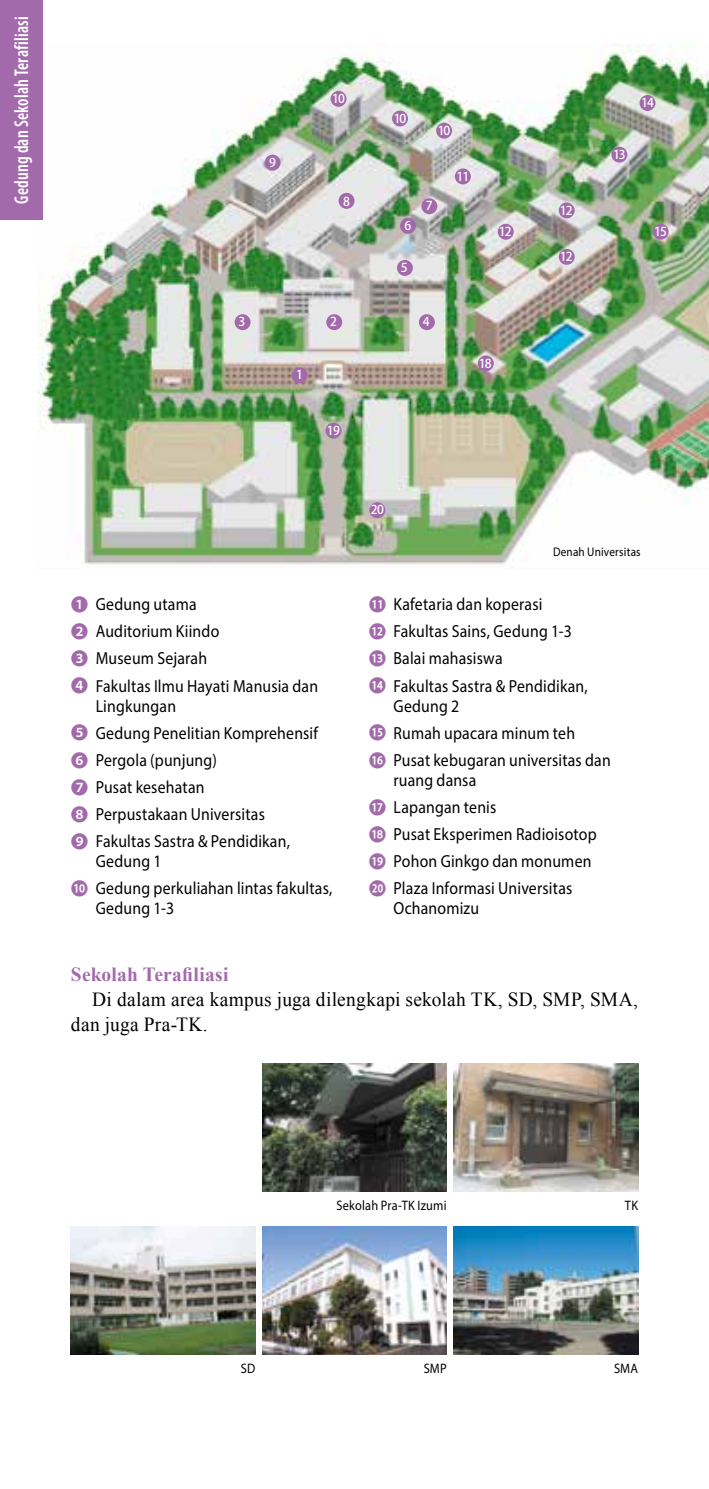
<style>
.page{position:relative;width:709px;height:1489px;background:#fff}
.page>*{position:absolute;margin:0;border:0;box-sizing:border-box;transform-origin:0 0}
.t1{font:20px/25px "Times New Roman";letter-spacing:.015em;color:#000}
.t2{font:600 condensed 20px "Myriad Pro";letter-spacing:.015em;color:#fff;scale:.9 1}
.t3{font:700 20px "Times New Roman";letter-spacing:.015em;color:#a26aaa}
.t4{font:17.5px/27px "Myriad Pro";letter-spacing:.01em;color:#000;scale:.9 1}
.t5{font:13.75px "Myriad Pro";letter-spacing:.015em;color:#000;scale:.9 1}
.t6{font:12.5px "Myriad Pro";letter-spacing:.015em;color:#000;scale:.9 1}
.t7{font:500 12.25px "Koz Go Pro";letter-spacing:-.08em;color:#fff}
.s1{font-family:"Koz Go Pro";color:#a26aaa}
</style>
<div class="page">
<img style="left:39px;top:43px;width:670px;height:522px">
<div style="left:419px;top:314px;width:16px;height:16px;background:#a26aaa;border-radius:50%"></div>
<div style="left:397px;top:260px;width:16px;height:16px;background:#a26aaa;border-radius:50%"></div>
<div style="left:400px;top:218px;width:16px;height:16px;background:#a26aaa;border-radius:50%"></div>
<div style="left:338px;top:193px;width:16px;height:16px;background:#a26aaa;border-radius:50%"></div>
<div style="left:421px;top:198px;width:16px;height:16px;background:#a26aaa;border-radius:50%"></div>
<div style="left:265px;top:155px;width:15px;height:16px;background:#a26aaa;border-radius:50%"></div>
<div style="left:330px;top:91px;width:16px;height:16px;background:#a26aaa;border-radius:50%"></div>
<div style="left:392px;top:110px;width:16px;height:16px;background:#a26aaa;border-radius:50%"></div>
<div style="left:436px;top:123px;width:16px;height:16px;background:#a26aaa;border-radius:50%"></div>
<div style="left:455px;top:168px;width:16px;height:16px;background:#a26aaa;border-radius:50%"></div>
<div style="left:498px;top:224px;width:15px;height:16px;background:#a26aaa;border-radius:50%"></div>
<div style="left:558px;top:202px;width:16px;height:16px;background:#a26aaa;border-radius:50%"></div>
<div style="left:558px;top:249px;width:16px;height:16px;background:#a26aaa;border-radius:50%"></div>
<div style="left:611px;top:147px;width:16px;height:16px;background:#a26aaa;border-radius:50%"></div>
<div style="left:639px;top:95px;width:16px;height:16px;background:#a26aaa;border-radius:50%"></div>
<div style="left:326px;top:314px;width:16px;height:16px;background:#a26aaa;border-radius:50%"></div>
<div style="left:235px;top:314px;width:15px;height:16px;background:#a26aaa;border-radius:50%"></div>
<div style="left:325px;top:422px;width:16px;height:16px;background:#a26aaa;border-radius:50%"></div>
<div style="left:369px;top:502px;width:16px;height:16px;background:#a26aaa;border-radius:50%"></div>
<div style="left:291px;top:367px;width:16px;height:16px;background:#a26aaa;border-radius:50%"></div>
<div style="left:478px;top:355px;width:16px;height:16px;background:#a26aaa;border-radius:50%"></div>
<div style="left:652px;top:224px;width:16px;height:16px;background:#a26aaa;border-radius:50%"></div>
<div style="left:0;top:0;width:43px;height:220px;background:#a26aaa"></div>
<img style="left:71px;top:1226px;width:184px;height:128px">
<img style="left:262px;top:1226px;width:184px;height:128px">
<img style="left:454px;top:1226px;width:184px;height:128px">
<img style="left:454px;top:1063px;width:184px;height:128px">
<img style="left:262px;top:1063px;width:184px;height:128px">
<p class="t2" style="left:9px;top:204px;width:210px;rotate:-90deg">Gedung dan Sekolah Terafiliasi</p>
<p class="t7" style="left:269px;top:154px;width:8px">9</p>
<p class="t7" style="left:332px;top:91px;width:14px">10</p>
<p class="t7" style="left:343px;top:193px;width:8px">8</p>
<p class="t7" style="left:239px;top:314px;width:8px">3</p>
<p class="t7" style="left:330px;top:314px;width:8px">2</p>
<p class="t7" style="left:296px;top:367px;width:8px">1</p>
<p class="t7" style="left:327px;top:422px;width:15px">19</p>
<p class="t7" style="left:393px;top:110px;width:14px">10</p>
<p class="t7" style="left:404px;top:218px;width:8px">6</p>
<p class="t7" style="left:401px;top:260px;width:8px">5</p>
<p class="t7" style="left:438px;top:122px;width:14px">10</p>
<p class="t7" style="left:426px;top:198px;width:8px">7</p>
<p class="t7" style="left:456px;top:168px;width:14px">11</p>
<p class="t7" style="left:499px;top:223px;width:14px">12</p>
<p class="t7" style="left:423px;top:314px;width:8px">4</p>
<p class="t7" style="left:479px;top:355px;width:14px">18</p>
<p class="t7" style="left:560px;top:202px;width:14px">12</p>
<p class="t7" style="left:560px;top:249px;width:14px">12</p>
<p class="t7" style="left:613px;top:146px;width:14px">13</p>
<p class="t7" style="left:641px;top:95px;width:14px">14</p>
<p class="t7" style="left:654px;top:223px;width:15px">15</p>
<p class="t4" style="left:71px;top:590px;width:276px"><span class="s1">❶</span> Gedung utama<br><span class="s1">❷</span> Auditorium Kiindo<br><span class="s1">❸</span> Museum Sejarah<br><span class="s1">❹</span> Fakultas Ilmu Hayati Manusia dan</p>
<p class="t4" style="left:71px;top:692px;width:276px;text-indent:25px">Lingkungan<br><span class="s1">❺</span> Gedung Penelitian Komprehensif<br><span class="s1">❻</span> Pergola (punjung)<br><span class="s1">❼</span> Pusat kesehatan<br><span class="s1">❽</span> Perpustakaan Universitas<br><span class="s1">❾</span> Fakultas Sastra &amp; Pendidikan,</p>
<p class="t4" style="left:71px;top:847px;width:292px;text-indent:25px">Gedung 1<br><span class="s1">❿</span> Gedung perkuliahan lintas fakultas,</p>
<p class="t4" style="left:96px;top:894px;width:89px">Gedung 1-3</p>
<p class="t7" style="left:371px;top:502px;width:15px">20</p>
<p class="t6" style="left:553px;top:544px;width:99px">Denah Universitas</p>
<p class="t4" style="left:369px;top:590px;width:245px"><span class="s1">⓫</span> Kafetaria dan koperasi<br><span class="s1">⓬</span> Fakultas Sains, Gedung 1-3 <span class="s1">⓭</span> Balai mahasiswa<br><span class="s1">⓮</span> Fakultas Sastra &amp; Pendidikan,</p>
<p class="t4" style="left:369px;top:692px;width:270px;text-indent:25px">Gedung 2<br><span class="s1">⓯</span> Rumah upacara minum teh<br><span class="s1">⓰</span> Pusat kebugaran universitas dan</p>
<p class="t4" style="left:369px;top:766px;width:255px;text-indent:25px">ruang dansa<br><span class="s1">⓱</span> Lapangan tenis<br><span class="s1">⓲</span> Pusat Eksperimen Radioisotop <span class="s1">⓳</span> Pohon Ginkgo dan monumen <span class="s1">⓴</span> Plaza Informasi Universitas</p>
<p class="t4" style="left:393px;top:894px;width:97px">Ochanomizu</p>
<p class="t3" style="left:71px;top:960px;width:159px">Sekolah Terafiliasi</p>
<p class="t1" style="left:71px;top:986px;width:568px;text-indent:21px">Di dalam area kampus juga dilengkapi sekolah TK, SD, SMP, SMA, dan juga Pra-TK.</p>
<p class="t5" style="left:336px;top:1196px;width:124px">Sekolah Pra-TK Izumi</p>
<p class="t5" style="left:241px;top:1359px;width:18px">SD</p>
<p class="t5" style="left:424px;top:1359px;width:27px">SMP</p>
<p class="t5" style="left:625px;top:1196px;width:16px">TK</p>
<p class="t5" style="left:614px;top:1359px;width:28px">SMA</p>
</div>
